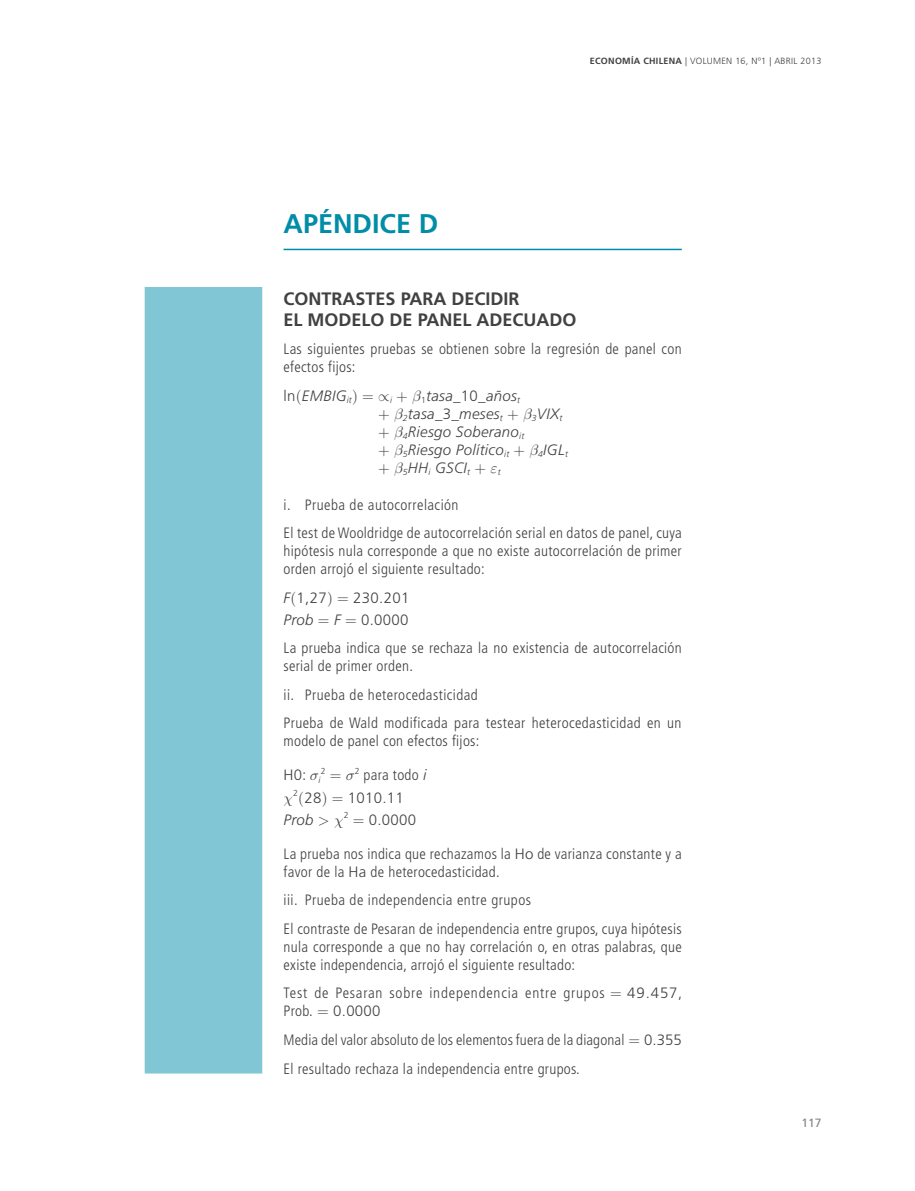
<style>
.page{position:relative;width:915px;height:1191px;background:#fff}
.page>*{position:absolute;margin:0;border:0;box-sizing:border-box;transform-origin:0 0}
.t1{font:700 27px "Frutiger LT Std";color:#008da8}
.t2{font:700 18px "Frutiger LT Std";color:#414042}
.t3{font:300 condensed 15px/18px "Frutiger LT Std";letter-spacing:.02em;color:#414042}
.t4{font:italic 300 15px/18px "Frutiger LT Std";letter-spacing:.02em;color:#414042}
.t5{font:300 15px "Frutiger LT Std";letter-spacing:.02em;color:#414042}
.t6{font:300 condensed 15px "Frutiger LT Std";letter-spacing:.055em;color:#414042}
.t7{font:12px "Frutiger LT Std";color:#808285}
.t8{font:300 9px "Frutiger LT Std";letter-spacing:.03em;color:#414042}
.t9{font:300 8.7px "Frutiger LT Std";color:#414042}
.t10{font:italic 300 8.7px "Frutiger LT Std";color:#414042}
.s1{font-weight:700}
.s2{font-style:normal}
.s3{font-style:italic}
.s4{font-stretch:condensed}
.s5{font-style:italic;font-stretch:normal}
.s6{font-stretch:normal}
</style>
<div class="page">
<div style="left:145px;top:287px;width:117px;height:786px;background:#80c6d4"></div>
<hr style="left:283px;top:249px;width:398px;height:1px;background:#008da8">
<h1 class="t1" style="left:283px;top:208px;width:156px">APÉNDICE D</h1>
<p class="t8" style="left:589px;top:56px;width:233px"><span class="s1">ECONOMÍA CHILENA</span> | VOLUMEN 16, Nº1 | ABRIL 2013</p>
<p class="t2" style="left:283px;top:288px;width:24px">CONTRASTES</p>
<p class="t2" style="left:400px;top:288px;width:13px">PARA</p>
<p class="t2" style="left:451px;top:288px;width:11px">DECIDIR</p>
<p class="t2" style="left:283px;top:309px;width:37px">EL MODELODE</p>
<p class="t2" style="left:417px;top:309px;width:21px">PANEL</p>
<p class="t2" style="left:476px;top:309px;width:25px">ADEC</p>
<p class="t2" style="left:523px;top:309px;width:27px">UADO</p>
<p class="t3" style="left:283px;top:340px;width:399px">Las siguientes pruebas se obtienen sobre la regresión de panel con efectos fijos:</p>
<p class="t4" style="left:283px;top:387px;width:70px"><span class="s2">ln</span> EMBIG<sub>it</sub></p>
<p class="t10" style="left:378px;top:395px;width:15px">∝i</p>
<p class="t4" style="left:403px;top:387px;width:119px;text-indent:18px"><sub>1</sub>tasa_<span class="s2">10</span>_años<sub>t<br>2</sub>tasa_<span class="s2">3</span>_meses<sub>t</sub></p>
<p class="t4" style="left:531px;top:405px;width:32px"><sub>3</sub>VIX<sub>t</sub></p>
<p class="t4" style="left:403px;top:423px;width:123px"><sub>4</sub>Riesgo Soberano<sub>it<br>5</sub>Riesgo Político<sub>it</sub></p>
<p class="t4" style="left:538px;top:441px;width:31px"><sub>4</sub>IGL<sub>t</sub></p>
<p class="t4" style="left:403px;top:459px;width:69px"><sub>5</sub>HH<sub>i</sub> GSCI<sub>t</sub></p>
<p class="t10" style="left:497px;top:467px;width:4px">t</p>
<p class="t3" style="left:283px;top:490px;width:399px;line-height:28.2px">i. Prueba de autocorrelación<br>El test de Wooldridge de autocorrelación serial en datos de panel, cuya</p>
<p class="t3" style="left:283px;top:542px;width:399px">hipótesis nula corresponde a que no existe autocorrelación de primer orden arrojó el siguiente resultado:</p>
<p class="t5" style="left:283px;top:589px;width:45px"><span class="s3">F</span> 1,27</p>
<p class="t5" style="left:353px;top:589px;width:58px">230.201</p>
<p class="t4" style="left:283px;top:611px;width:32px">Prob</p>
<p class="t4" style="left:334px;top:611px;width:8px">F</p>
<p class="t5" style="left:361px;top:611px;width:49px">0.0000</p>
<p class="t3" style="left:283px;top:639px;width:399px">La prueba indica que se rechaza la no existencia de autocorrelación serial de primer orden.</p>
<p class="t3" style="left:283px;top:680px;width:399px;line-height:28.2px">ii. Prueba de heterocedasticidad<br>Prueba de Wald modificada para testear heterocedasticidad en un</p>
<p class="t3" style="left:283px;top:732px;width:197px">modelo de panel con efectos fijos:</p>
<p class="t5" style="left:283px;top:767px;width:38px">H0<span class="s4">:</span> ▲<sub>i</sub></p>
<p class="t9" style="left:320px;top:766px;width:6px">2</p>
<p class="t9" style="left:354px;top:766px;width:6px">2</p>
<p class="t3" style="left:363px;top:766px;width:64px">para todo <span class="s5">i</span></p>
<p class="t9" style="left:293px;top:788px;width:6px">2</p>
<p class="t5" style="left:304px;top:789px;width:18px">28</p>
<p class="t5" style="left:348px;top:789px;width:58px">1010.11</p>
<p class="t4" style="left:283px;top:811px;width:32px">Prob</p>
<p class="t9" style="left:343px;top:810px;width:6px">2</p>
<p class="t5" style="left:368px;top:811px;width:49px">0.0000</p>
<p class="t3" style="left:283px;top:845px;width:399px">La prueba nos indica que rechazamos la <span class="s6">Ho</span> de varianza constante y a favor de la <span class="s6">Ha</span> de heterocedasticidad.</p>
<p class="t3" style="left:283px;top:886px;width:399px;line-height:28.2px">iii. Prueba de independencia entre grupos<br>El contraste de Pesaran de independencia entre grupos, cuya hipótesis</p>
<p class="t3" style="left:283px;top:937px;width:399px">nula corresponde a que no hay correlación o, en otras palabras, que existe independencia, arrojó el siguiente resultado:</p>
<p class="t6" style="left:283px;top:984px;width:322px">Test de Pesaran sobre independencia entre grupos</p>
<p class="t5" style="left:627px;top:984px;width:56px">49.457<span class="s4">,</span></p>
<p class="t3" style="left:283px;top:1002px;width:31px">Prob.</p>
<p class="t5" style="left:333px;top:1002px;width:49px">0.0000</p>
<p class="t3" style="left:283px;top:1031px;width:342px">Media del valor absoluto de los elementos fuera de la diagonal</p>
<p class="t5" style="left:643px;top:1031px;width:39px">0.355</p>
<p class="t3" style="left:283px;top:1059px;width:298px">El resultado rechaza la independencia entre grupos.</p>
<p class="t7" style="left:801px;top:1116px;width:22px">117</p>
</div>
